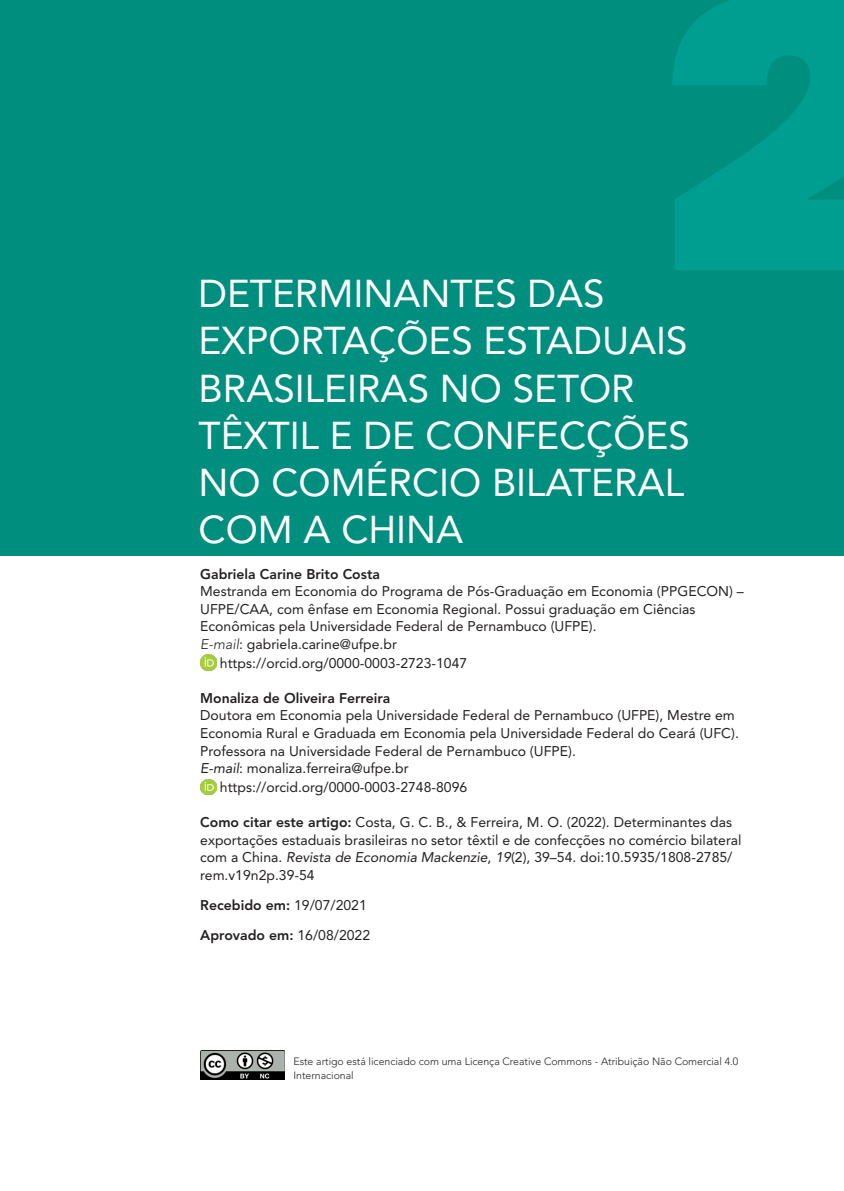
<style>
.page{position:relative;width:844px;height:1191px;background:#fff}
.page>*{position:absolute;margin:0;border:0;box-sizing:border-box;transform-origin:0 0}
.t1{font:38.5px/47.2px "Avenir";color:#fff}
.t2{font:14px/17.5px "Avenir";color:#231f20}
.t3{font:800 14px/29.9px "Avenir";color:#231f20}
.t4{font:300 10.5px/14px "Avenir";color:#231f20}
.s1{font-weight:300;font-style:italic}
.s2{font-style:italic}
.s3{font-weight:800}
.s4{font-weight:400}
</style>
<div class="page">
<div style="left:0;top:0;width:843px;height:556px;background:#008e7f"></div>
<img style="left:200px;top:1050px;width:84px;height:29px">
<img style="left:200px;top:655px;width:16px;height:15px">
<img style="left:200px;top:779px;width:16px;height:16px">
<svg style="left:672px;top:0;width:171px;height:270px;fill:#009d91"></svg>
<h1 class="t1" style="left:198px;top:270px;width:492px">DETERMINANTES DAS<br>EXPORTAÇÕES ESTADUAIS<br>BRASILEIRAS NO SETOR<br>TÊXTIL E DE CONFECÇÕES<br>NO COMÉRCIO BILATERAL<br>COM A CHINA</h1>
<p class="t3" style="left:200px;top:559px;width:181px">Gabriela Carine Brito Costa</p>
<p class="t2" style="left:200px;top:583px;width:545px">Mestranda em Economia do Programa de Pós-Graduação em Economia (PPGECON) – UFPE/CAA, com ênfase em Economia Regional. Possui graduação em Ciências Econômicas pela Universidade Federal de Pernambuco (UFPE).<br><span class="s1">E-mail</span>: gabriela.carine@ufpe.br</p>
<p class="t2" style="left:220px;top:654px;width:249px">https://orcid.org/0000-0003-2723-1047</p>
<p class="t3" style="left:200px;top:683px;width:192px">Monaliza de Oliveira Ferreira</p>
<p class="t2" style="left:200px;top:707px;width:540px">Doutora em Economia pela Universidade Federal de Pernambuco (UFPE), Mestre em Economia Rural e Graduada em Economia pela Universidade Federal do Ceará (UFC).<br>Professora na Universidade Federal de Pernambuco (UFPE).<br><span class="s2">E-mail</span>: monaliza.ferreira@ufpe.br</p>
<p class="t2" style="left:220px;top:778px;width:249px">https://orcid.org/0000-0003-2748-8096</p>
<p class="t2" style="left:200px;top:813px;width:542px"><span class="s3">Como citar este artigo:</span> Costa, G. C. B., &amp; Ferreira, M. O. (2022). Determinantes das exportações estaduais brasileiras no setor têxtil e de confecções no comércio bilateral com a China. <span class="s2">Revista de Economia Mackenzie</span>, <span class="s2">19</span>(2), 39–54. doi:10.5935/1808-2785/ rem.v19n2p.39-54</p>
<p class="t3" style="left:200px;top:889px;width:171px">Recebido em: <span class="s4">19/07/2021<br></span>Aprovado em: <span class="s4">16/08/2022</span></p>
<p class="t4" style="left:293px;top:1054px;width:446px">Este artigo está licenciado com uma Licença Creative Commons - Atribuição Não Comercial 4.0<br>Internacional</p>
</div>
